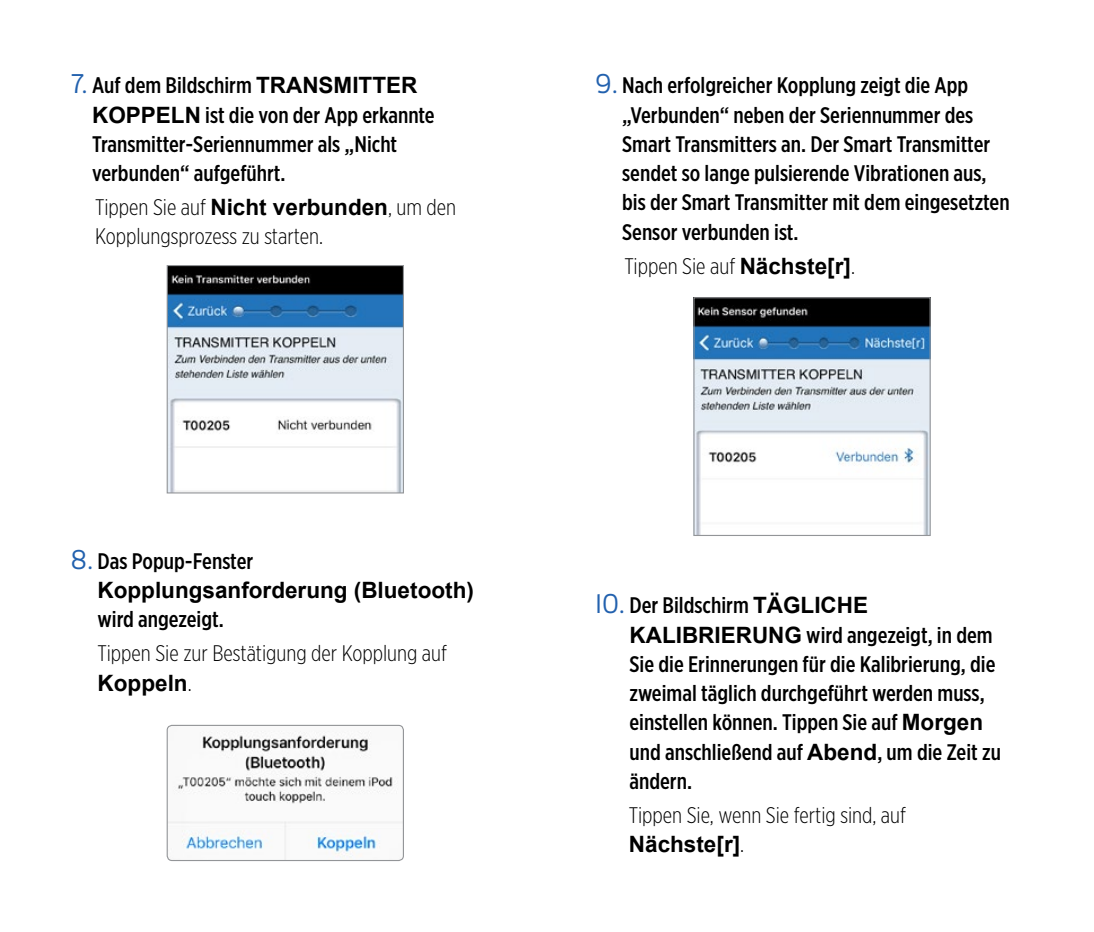
<style>
.page{position:relative;width:1094px;height:932px;background:#fff}
.page>*{position:absolute;margin:0;border:0;box-sizing:border-box;transform-origin:0 0}
.t1{font:500 22.5px/29.2px "Gotham X Narrow";color:#000}
.t2{font:300 22.5px/29.2px "Gotham X Narrow";color:#000}
.t3{font:700 22.5px "Arial";color:#000}
.s1{font-family:"Enzo Pro";font-size:27px;color:#2261ae}
.s2{font-family:"Arial";font-weight:700}
.s3{font-family:"Gotham X Narrow";font-weight:300}
</style>
<div class="page">
<img style="left:167px;top:726px;width:235px;height:133px">
<div style="left:167px;top:724px;width:237px;height:137px;border:1px solid #939598;border-radius:5px"></div>
<img style="left:169px;top:267px;width:233px;height:224px">
<div style="left:167px;top:265px;width:237px;height:228px;border:1px solid #939598"></div>
<img style="left:695px;top:299px;width:233px;height:235px">
<div style="left:693px;top:297px;width:237px;height:239px;border:1px solid #939598"></div>
<p class="t1" style="left:92px;top:70px;width:344px;text-indent:-21px"><span class="s1">7.</span> Auf dem Bildschirm <span class="s2">TRANSMITTER KOPPELN</span> ist die von der App erkannte Transmitter-Seriennummer als „Nicht verbunden“ aufgeführt.</p>
<p class="t2" style="left:95px;top:192px;width:362px">Tippen Sie auf <span class="s2">Nicht verbunden</span>, um den<br>Kopplungsprozess zu starten.</p>
<p class="t1" style="left:71px;top:546px;width:184px"><span class="s1">8.</span> Das Popup-Fenster</p>
<p class="t3" style="left:97px;top:575px;width:378px">Kopplungsanforderung (Bluetooth)</p>
<p class="t1" style="left:97px;top:604px;width:128px">wird angezeigt.</p>
<p class="t2" style="left:98px;top:638px;width:351px">Tippen Sie zur Bestätigung der Kopplung auf</p>
<p class="t3" style="left:98px;top:668px;width:96px">Koppeln<span class="s3">.</span></p>
<p class="t1" style="left:622px;top:70px;width:389px;text-indent:-27px"><span class="s1">9.</span> Nach erfolgreicher Kopplung zeigt die App „Verbunden“ neben der Seriennummer des Smart Transmitters an. Der Smart Transmitter sendet so lange pulsierende Vibrationen aus, bis der Smart Transmitter mit dem eingesetzten Sensor verbunden ist.</p>
<p class="t2" style="left:624px;top:251px;width:232px">Tippen Sie auf <span class="s2">Nächste[r]</span>.</p>
<p class="t1" style="left:629px;top:590px;width:373px;text-indent:-34px"><span class="s1">10.</span> Der Bildschirm <span class="s2">TÄGLICHE KALIBRIERUNG</span> wird angezeigt, in dem Sie die Erinnerungen für die Kalibrierung, die zweimal täglich durchgeführt werden muss, einstellen können. Tippen Sie auf <span class="s2">Morgen </span>und anschließend auf <span class="s2">Abend</span>, um die Zeit zu ändern.</p>
<p class="t2" style="left:629px;top:800px;width:278px">Tippen Sie, wenn Sie fertig sind, auf</p>
<p class="t3" style="left:629px;top:829px;width:117px">Nächste[r]<span class="s3">.</span></p>
</div>
